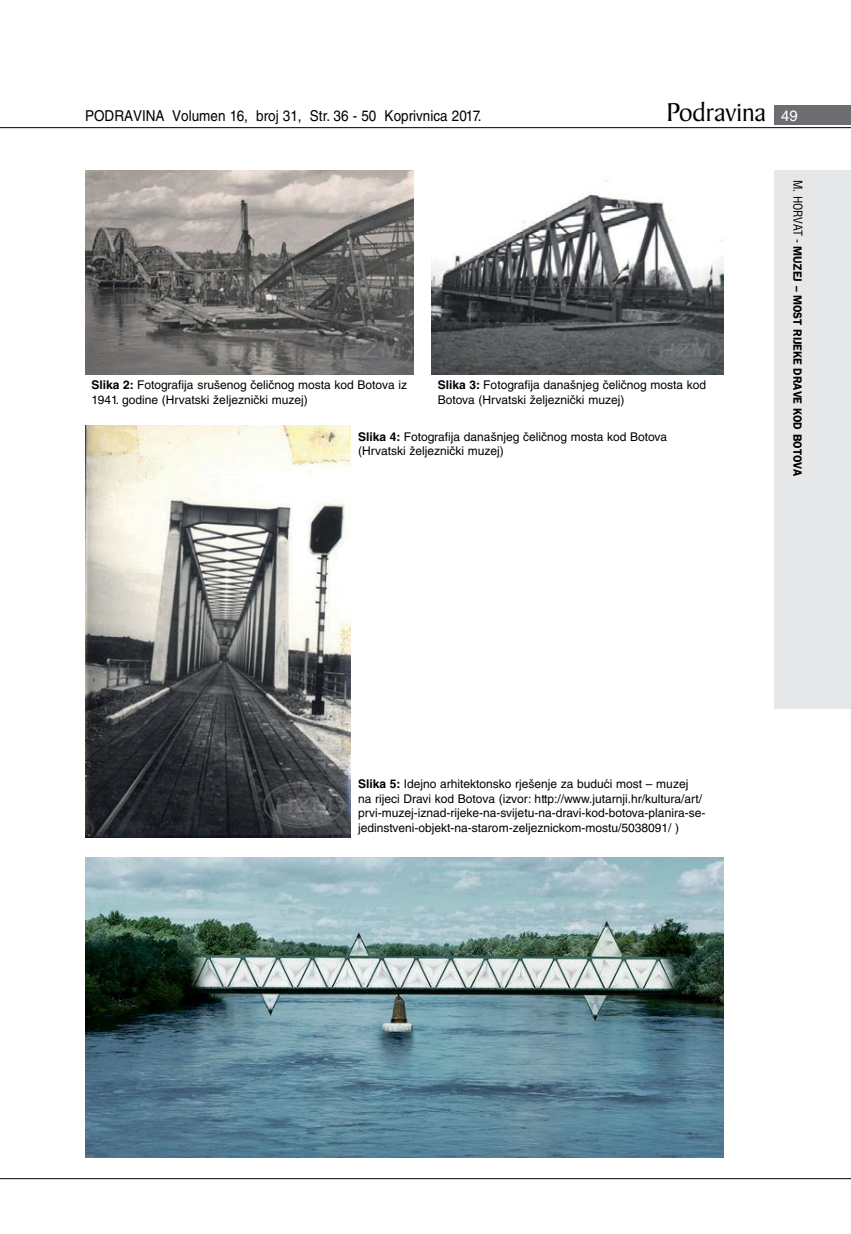
<style>
.page{position:relative;width:851px;height:1234px;background:#fff}
.page>*{position:absolute;margin:0;border:0;box-sizing:border-box;transform-origin:0 0}
.t1{font:27.6px "Baker Signet BT";color:#000}
.t2{font:15px "Helvetica LT Skin 29";color:#000;scale:.9 1}
.t3{font:12px/14.4px "Helvetica LT Skin 29";color:#000}
.t4{font:600 12px "ITC Franklin Gothic Skin 29";letter-spacing:-.005em;color:#000;scale:.95 1}
.s1{font-family:"Helvetica LT Skin 29";font-size:15px;color:#fff}
.s2{font-weight:700}
.s3{font-family:"Helvetica LT Skin 29";font-weight:400;font-stretch:condensed}
</style>
<div class="page">
<div style="left:774px;top:170px;width:76px;height:538px;background:#e6e7e8"></div>
<div style="left:774px;top:105px;width:76px;height:19px;background:#6d6e71"></div>
<hr style="left:0;top:127px;width:850px;height:1px;background:#000">
<hr style="left:0;top:1177px;width:850px;height:1px;background:#000">
<img style="left:85px;top:170px;width:328px;height:204px">
<img style="left:431px;top:180px;width:292px;height:194px">
<img style="left:85px;top:426px;width:265px;height:411px">
<img style="left:85px;top:857px;width:638px;height:300px">
<p class="t2" style="left:85px;top:107px;width:442px">PODRAVINA Volumen 16, broj 31, Str. 36 - 50 Koprivnica 2017.</p>
<h1 class="t1" style="left:666px;top:95px;width:133px">Podravina <span class="s1">49</span></h1>
<p class="t3" style="left:91px;top:378px;width:317px"><span class="s2">Slika 2:</span> Fotografija srušenog čeličnog mosta kod Botova iz<br>1941. godine (Hrvatski željeznički muzej)</p>
<p class="t3" style="left:437px;top:378px;width:270px"><span class="s2">Slika 3:</span> Fotografija današnjeg čeličnog mosta kod<br>Botova (Hrvatski željeznički muzej)</p>
<p class="t3" style="left:358px;top:429px;width:310px"><span class="s2">Slika 4:</span> Fotografija današnjeg čeličnog mosta kod Botova (Hrvatski željeznički muzej)</p>
<p class="t4" style="left:804px;top:180px;width:313px;rotate:90deg"><span class="s3">M. HORVAT -</span> MUZEJ – MOST RIJEKE DRAVE KOD BOTOVA</p>
<p class="t3" style="left:358px;top:776px;width:349px"><span class="s2">Slika 5:</span> Idejno arhitektonsko rješenje za budući most – muzej<br>na rijeci Dravi kod Botova (izvor: http://www.jutarnji.hr/kultura/art/ prvi-muzej-iznad-rijeke-na-svijetu-na-dravi-kod-botova-planira-se&shy;jedinstveni-objekt-na-starom-zeljeznickom-mostu/5038091/ )</p>
</div>
